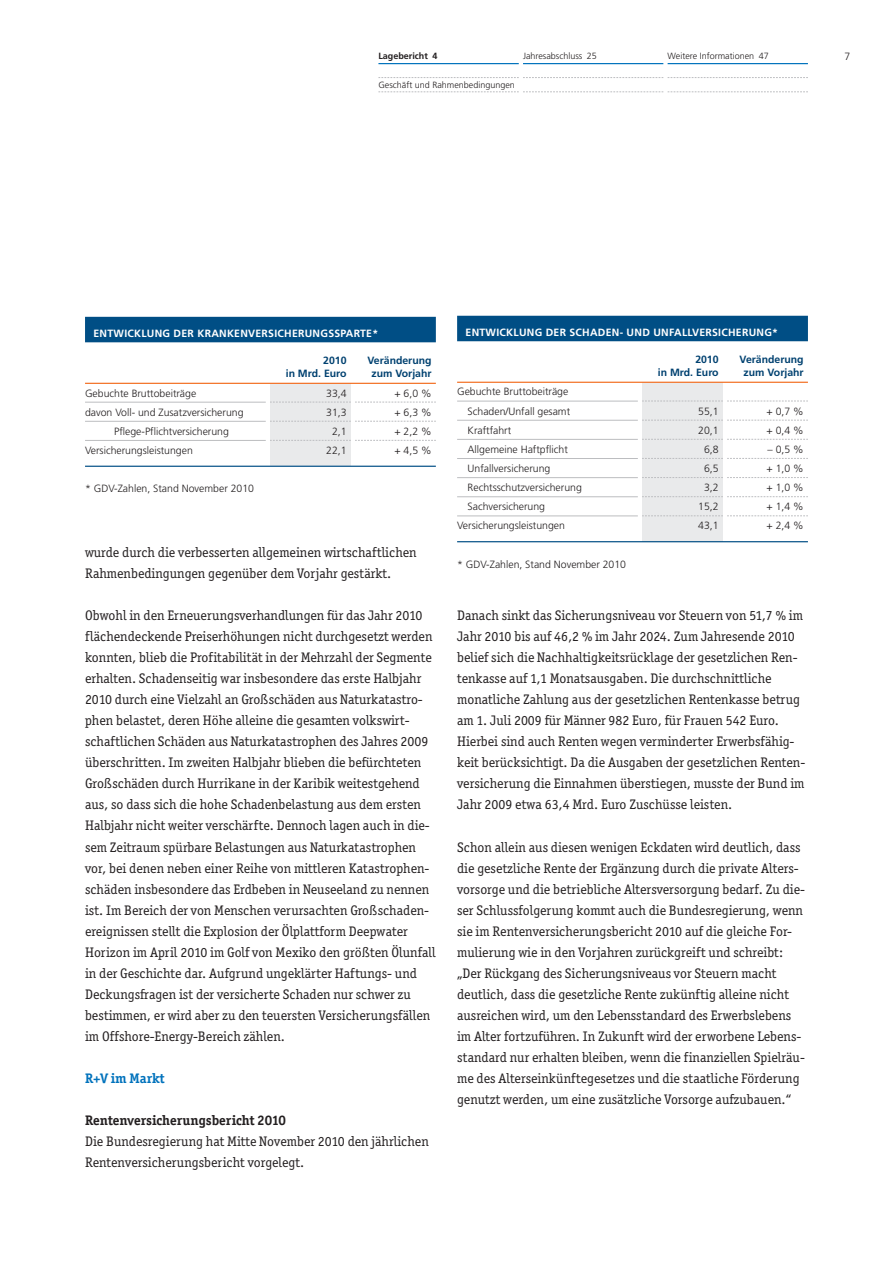
<style>
.page{position:relative;width:893px;height:1263px;background:#fff}
.page>*{position:absolute;margin:0;border:0;box-sizing:border-box;transform-origin:0 0}
.t1{font:13.8px/21px "Officina Ser ITC";color:#231f20}
.t2{font:700 13.8px "Officina Ser ITC";color:#231f20}
.t3{font:700 13.8px "Officina Ser ITC";color:#0072bc}
.t4{font:300 10.5px/19.2px "Frutiger LT";color:#231f20;text-align:right}
.t5{font:700 10.5px "Frutiger LT";letter-spacing:.025em;color:#fff}
.t6{font:700 10.5px "Frutiger LT";color:#004170}
.t7{font:300 9px "Frutiger LT";color:#231f20}
.t8{font:700 9px "Frutiger LT";color:#231f20}
</style>
<div class="page">
<hr style="left:378px;top:63px;width:141px;height:1px;background:#0072bc">
<hr style="left:523px;top:63px;width:140px;height:1px;background:#0072bc">
<hr style="left:668px;top:63px;width:140px;height:1px;background:#0072bc">
<svg style="left:378px;top:77px;width:430px;height:1px"></svg>
<svg style="left:378px;top:92px;width:430px;height:1px"></svg>
<div style="left:642px;top:382px;width:81px;height:160px;background:#e9eaeb"></div>
<div style="left:457px;top:316px;width:351px;height:25px;background:#004e85"></div>
<hr style="left:457px;top:382px;width:351px;height:1px;background:#f36e21">
<hr style="left:457px;top:401px;width:181px;height:1px;background:#bcbdc0">
<hr style="left:457px;top:420px;width:181px;height:1px;background:#bcbdc0">
<hr style="left:457px;top:439px;width:181px;height:1px;background:#bcbdc0">
<hr style="left:457px;top:458px;width:181px;height:1px;background:#bcbdc0">
<hr style="left:457px;top:477px;width:181px;height:1px;background:#bcbdc0">
<hr style="left:457px;top:496px;width:181px;height:1px;background:#bcbdc0">
<hr style="left:457px;top:516px;width:181px;height:1px;background:#bcbdc0">
<hr style="left:457px;top:541px;width:351px;height:1px;background:#004e85">
<svg style="left:642px;top:401px;width:166px;height:1px"></svg>
<svg style="left:642px;top:420px;width:166px;height:1px"></svg>
<svg style="left:642px;top:439px;width:166px;height:1px"></svg>
<svg style="left:642px;top:458px;width:166px;height:1px"></svg>
<svg style="left:642px;top:477px;width:166px;height:1px"></svg>
<svg style="left:642px;top:496px;width:166px;height:1px"></svg>
<svg style="left:642px;top:515px;width:166px;height:1px"></svg>
<div style="left:270px;top:384px;width:81px;height:82px;background:#e9eaeb"></div>
<div style="left:85px;top:317px;width:351px;height:25px;background:#004e85"></div>
<hr style="left:85px;top:383px;width:351px;height:1px;background:#f36e21">
<hr style="left:85px;top:402px;width:181px;height:1px;background:#bcbdc0">
<hr style="left:85px;top:421px;width:181px;height:1px;background:#bcbdc0">
<hr style="left:85px;top:440px;width:181px;height:1px;background:#bcbdc0">
<hr style="left:85px;top:466px;width:351px;height:1px;background:#004e85">
<svg style="left:270px;top:402px;width:166px;height:1px"></svg>
<svg style="left:270px;top:421px;width:166px;height:1px"></svg>
<svg style="left:270px;top:440px;width:166px;height:1px"></svg>
<p class="t8" style="left:378px;top:53px;width:60px">Lagebericht 4</p>
<p class="t7" style="left:378px;top:81px;width:138px">Geschäft und Rahmenbedingungen</p>
<p class="t7" style="left:523px;top:53px;width:75px">Jahresabschluss 25</p>
<p class="t7" style="left:668px;top:53px;width:103px">Weitere Informationen 47</p>
<p class="t4" style="left:845px;top:48px;width:7px">7</p>
<p class="t5" style="left:94px;top:329px;width:286px">ENTWICKLUNG DER KRANKENVERSICHERUNGSSPARTE*</p>
<p class="t6" style="left:323px;top:356px;width:25px">2010</p>
<p class="t6" style="left:367px;top:356px;width:66px">Veränderung</p>
<p class="t6" style="left:286px;top:369px;width:62px">in Mrd. Euro</p>
<p class="t6" style="left:372px;top:369px;width:62px">zum Vorjahr</p>
<p class="t4" style="left:85px;top:384px;width:113px">Gebuchte Bruttobeiträge</p>
<p class="t4" style="left:326px;top:384px;width:22px">33,4</p>
<p class="t4" style="left:394px;top:384px;width:39px">+ 6,0 %</p>
<p class="t4" style="left:85px;top:403px;width:160px">davon Voll- und Zusatzversicherung</p>
<p class="t4" style="left:326px;top:403px;width:22px">31,3</p>
<p class="t4" style="left:394px;top:403px;width:39px">+ 6,3 %</p>
<p class="t4" style="left:114px;top:422px;width:116px">Pflege-Pflichtversicherung</p>
<p class="t4" style="left:332px;top:422px;width:16px">2,1</p>
<p class="t4" style="left:394px;top:422px;width:39px">+ 2,2 %</p>
<p class="t4" style="left:85px;top:441px;width:109px">Versicherungsleistungen</p>
<p class="t4" style="left:326px;top:441px;width:22px">22,1</p>
<p class="t4" style="left:394px;top:441px;width:39px">+ 4,5 %</p>
<p class="t4" style="left:85px;top:480px;width:171px">* GDV-Zahlen, Stand November 2010</p>
<p class="t1" style="left:85px;top:541px;width:333px">wurde durch die verbesserten allgemeinen wirtschaftlichen<br>Rahmenbedingungen gegenüber dem Vorjahr gestärkt.</p>
<p class="t1" style="left:85px;top:605px;width:352px">Obwohl in den Erneuerungsverhandlungen für das Jahr 2010 flächendeckende Preiserhöhungen nicht durchgesetzt werden konnten, blieb die Profitabilität in der Mehrzahl der Segmente erhalten. Schadenseitig war insbesondere das erste Halbjahr 2010 durch eine Vielzahl an Großschäden aus Naturkatastro&shy;phen belastet, deren Höhe alleine die gesamten volkswirt&shy;schaftlichen Schäden aus Naturkatastrophen des Jahres 2009 überschritten. Im zweiten Halbjahr blieben die befürchteten Großschäden durch Hurrikane in der Karibik weitestgehend aus, so dass sich die hohe Schadenbelastung aus dem ersten Halbjahr nicht weiter verschärfte. Dennoch lagen auch in die&shy;sem Zeitraum spürbare Belastungen aus Naturkatastrophen vor, bei denen neben einer Reihe von mittleren Katastrophen&shy;schäden insbesondere das Erdbeben in Neuseeland zu nennen ist. Im Bereich der von Menschen verursachten Großschaden&shy;ereignissen stellt die Explosion der Ölplattform Deepwater Horizon im April 2010 im Golf von Mexiko den größten Ölunfall in der Geschichte dar. Aufgrund ungeklärter Haftungs- und Deckungsfragen ist der versicherte Schaden nur schwer zu bestimmen, er wird aber zu den teuersten Versicherungsfällen im Offshore-Energy-Bereich zählen.</p>
<p class="t3" style="left:85px;top:1070px;width:81px">R+V im Markt</p>
<p class="t2" style="left:85px;top:1112px;width:202px">Rentenversicherungsbericht 2010</p>
<p class="t1" style="left:85px;top:1131px;width:345px">Die Bundesregierung hat Mitte November 2010 den jährlichen<br>Rentenversicherungsbericht vorgelegt.</p>
<p class="t5" style="left:466px;top:328px;width:314px">ENTWICKLUNG DER SCHADEN- UND UNFALLVERSICHERUNG*</p>
<p class="t6" style="left:695px;top:355px;width:25px">2010</p>
<p class="t6" style="left:740px;top:355px;width:66px">Veränderung</p>
<p class="t6" style="left:658px;top:368px;width:62px">in Mrd. Euro</p>
<p class="t6" style="left:744px;top:368px;width:62px">zum Vorjahr</p>
<p class="t4" style="left:457px;top:383px;width:115px">Gebuchte Bruttobeiträge<br>Schaden/Unfall gesamt</p>
<p class="t4" style="left:698px;top:402px;width:22px">55,1</p>
<p class="t4" style="left:766px;top:402px;width:39px">+ 0,7 %</p>
<p class="t4" style="left:468px;top:421px;width:45px">Kraftfahrt</p>
<p class="t4" style="left:698px;top:421px;width:22px">20,1</p>
<p class="t4" style="left:766px;top:421px;width:39px">+ 0,4 %</p>
<p class="t4" style="left:468px;top:440px;width:102px">Allgemeine Haftpflicht</p>
<p class="t4" style="left:704px;top:440px;width:16px">6,8</p>
<p class="t4" style="left:767px;top:440px;width:38px">– 0,5 %</p>
<p class="t4" style="left:468px;top:460px;width:84px">Unfallversicherung</p>
<p class="t4" style="left:704px;top:460px;width:16px">6,5</p>
<p class="t4" style="left:766px;top:460px;width:39px">+ 1,0 %</p>
<p class="t4" style="left:468px;top:479px;width:116px">Rechtsschutzversicherung</p>
<p class="t4" style="left:704px;top:479px;width:16px">3,2</p>
<p class="t4" style="left:766px;top:479px;width:39px">+ 1,0 %</p>
<p class="t4" style="left:468px;top:498px;width:79px">Sachversicherung</p>
<p class="t4" style="left:698px;top:498px;width:22px">15,2</p>
<p class="t4" style="left:766px;top:498px;width:39px">+ 1,4 %</p>
<p class="t4" style="left:457px;top:517px;width:109px">Versicherungsleistungen</p>
<p class="t4" style="left:698px;top:517px;width:22px">43,1</p>
<p class="t4" style="left:766px;top:517px;width:39px">+ 2,4 %</p>
<p class="t4" style="left:457px;top:555px;width:171px">* GDV-Zahlen, Stand November 2010</p>
<p class="t1" style="left:457px;top:605px;width:350px">Danach sinkt das Sicherungsniveau vor Steuern von 51,7 % im Jahr 2010 bis auf 46,2 % im Jahr 2024. Zum Jahresende 2010 belief sich die Nachhaltigkeitsrücklage der gesetzlichen Ren&shy;tenkasse auf 1,1 Monatsausgaben. Die durchschnittliche monatliche Zahlung aus der gesetzlichen Rentenkasse betrug am 1. Juli 2009 für Männer 982 Euro, für Frauen 542 Euro.<br>Hierbei sind auch Renten wegen verminderter Erwerbsfähig&shy;keit berücksichtigt. Da die Ausgaben der gesetzlichen Renten&shy;versicherung die Einnahmen überstiegen, musste der Bund im Jahr 2009 etwa 63,4 Mrd. Euro Zuschüsse leisten.</p>
<p class="t1" style="left:457px;top:836px;width:349px">Schon allein aus diesen wenigen Eckdaten wird deutlich, dass die gesetzliche Rente der Ergänzung durch die private Alters&shy;vorsorge und die betriebliche Altersversorgung bedarf. Zu die&shy;ser Schlussfolgerung kommt auch die Bundesregierung, wenn sie im Rentenversicherungsbericht 2010 auf die gleiche For&shy;mulierung wie in den Vorjahren zurückgreift und schreibt: „Der Rückgang des Sicherungsniveaus vor Steuern macht deutlich, dass die gesetzliche Rente zukünftig alleine nicht ausreichen wird, um den Lebensstandard des Erwerbslebens im Alter fortzuführen. In Zukunft wird der erworbene Lebens&shy;standard nur erhalten bleiben, wenn die finanziellen Spielräu&shy;me des Alterseinkünftegesetzes und die staatliche Förderung genutzt werden, um eine zusätzliche Vorsorge aufzubauen.“</p>
</div>
